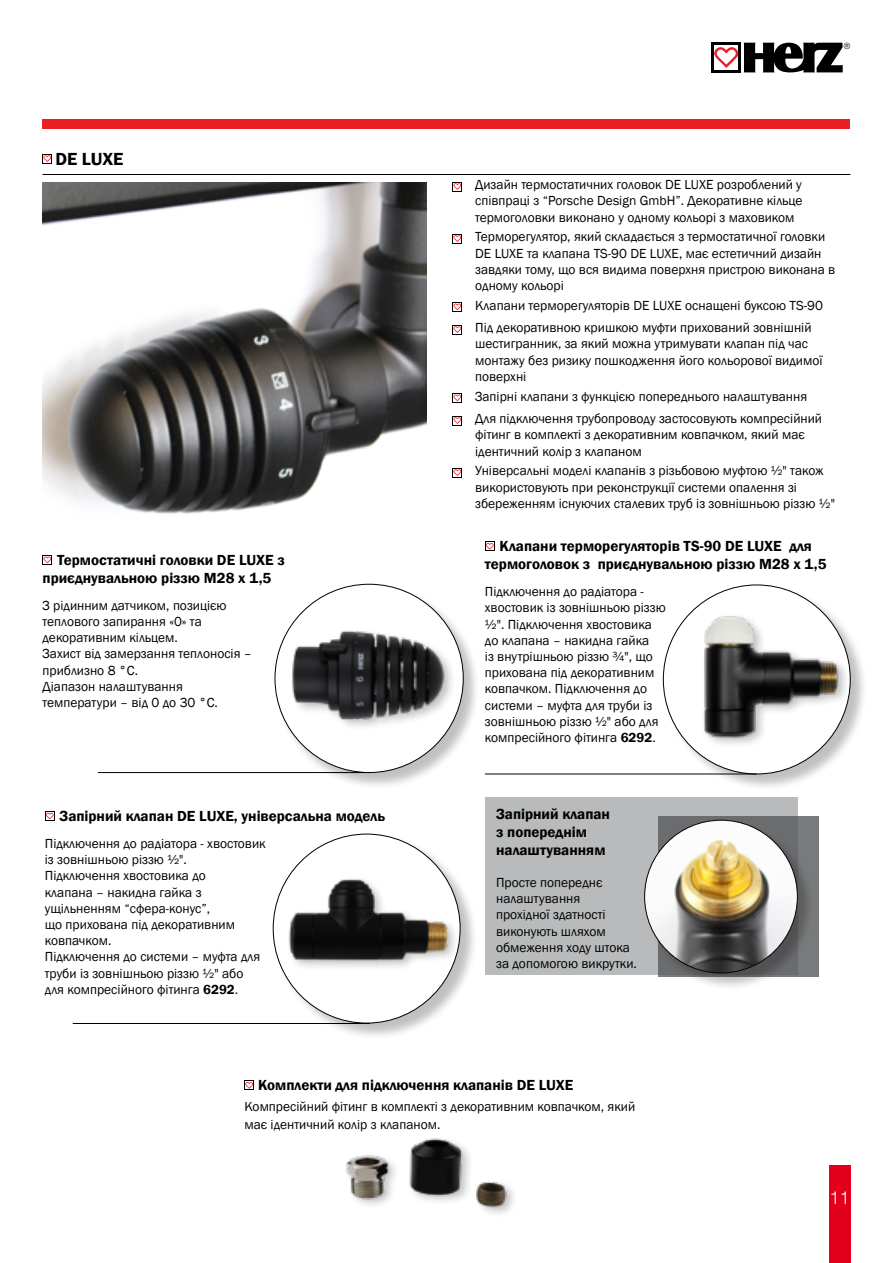
<style>
.page{position:relative;width:893px;height:1263px;background:#fff}
.page>*{position:absolute;margin:0;border:0;box-sizing:border-box;transform-origin:0 0}
.t1{font:600 18px "Franklin Gothic";color:#000}
.t2{font:300 18px "Helvetica Neue LT Std";color:#fff}
.t3{font:600 15px/18px "Franklin Gothic";color:#000}
.t4{font:13.5px/16.2px "Franklin Gothic";color:#000}
.s1{font-weight:600}
</style>
<div class="page">
<svg style="left:744px;top:43px;width:106px;height:29px"></svg>
<svg style="left:714px;top:47px;width:24px;height:21px"></svg>
<hr style="left:711px;top:43px;width:3px;height:28px;background:#000">
<hr style="left:739px;top:44px;width:2px;height:28px;background:#000">
<hr style="left:711px;top:43px;width:30px;height:2px;background:#000">
<hr style="left:711px;top:70px;width:30px;height:2px;background:#000">
<div style="left:829px;top:1165px;width:21px;height:98px;background:#e2001a"></div>
<div style="left:43px;top:119px;width:807px;height:10px;background:#ed1d24"></div>
<hr style="left:43px;top:174px;width:807px;height:1px;background:#000">
<svg style="left:43px;top:154px;width:9px;height:10px"></svg>
<div style="left:276px;top:585px;width:204px;height:204px;background:#000;opacity:.25"></div>
<img style="left:275px;top:584px;width:188px;height:188px;border-radius:94px">
<div style="left:664px;top:586px;width:204px;height:205px;background:#000;opacity:.25"></div>
<div style="left:663px;top:585px;width:187px;height:189px;background:#fff;border-radius:50%"></div>
<div style="left:700px;top:613px;width:150px;height:135px;background:#000;opacity:.25"></div>
<img style="left:688px;top:600px;width:155px;height:153px">
<div style="left:274px;top:835px;width:204px;height:205px;background:#000;opacity:.25"></div>
<img style="left:273px;top:834px;width:187px;height:189px">
<svg style="left:43px;top:555px;width:9px;height:10px"></svg>
<svg style="left:485px;top:541px;width:10px;height:10px"></svg>
<svg style="left:45px;top:811px;width:10px;height:10px"></svg>
<hr style="left:485px;top:774px;width:272px;height:1px;background:#000">
<hr style="left:73px;top:1023px;width:297px;height:1px;background:#000">
<img style="left:43px;top:183px;width:384px;height:331px">
<div style="left:485px;top:797px;width:312px;height:177px;background:#b8babc"></div>
<div style="left:658px;top:816px;width:160px;height:161px;background:linear-gradient(to right,#68696b,#717274)"></div>
<div style="left:645px;top:821px;width:170px;height:170px;background:#000;opacity:.25"></div>
<div style="left:645px;top:820px;width:152px;height:153px;background:#000;opacity:.25"></div>
<img style="left:645px;top:820px;width:152px;height:153px;border-radius:76px">
<svg style="left:452px;top:182px;width:10px;height:10px"></svg>
<svg style="left:452px;top:234px;width:10px;height:10px"></svg>
<svg style="left:452px;top:302px;width:10px;height:10px"></svg>
<svg style="left:452px;top:325px;width:10px;height:10px"></svg>
<svg style="left:452px;top:393px;width:10px;height:10px"></svg>
<svg style="left:452px;top:416px;width:10px;height:10px"></svg>
<svg style="left:452px;top:468px;width:10px;height:10px"></svg>
<img style="left:346px;top:1138px;width:165px;height:73px">
<svg style="left:244px;top:1080px;width:10px;height:10px"></svg>
<hr style="left:98px;top:772px;width:272px;height:1px;background:#000">
<h1 class="t1" style="left:55px;top:148px;width:70px">DE LUXE</h1>
<p class="t3" style="left:43px;top:551px;width:244px;text-indent:15px">Термостатичні головки DE LUXE з приєднувальною різзю M28 x 1,5</p>
<p class="t4" style="left:43px;top:597px;width:211px">З рідинним датчиком, позицією теплового запирання «0» та декоративним кільцем.<br>Захист від замерзання теплоносія – приблизно 8 °C.<br>Діапазон налаштування температури – від 0 до 30 °C.</p>
<p class="t3" style="left:60px;top:807px;width:327px">Запірний клапан DE LUXE, універсальна модель</p>
<p class="t4" style="left:45px;top:835px;width:222px">Підключення до радіатора - хвостовик із зовнішньою різзю ½".<br>Підключення хвостовика до<br>клапана – накидна гайка з ущільненням “сфера-конус”,<br>що прихована під декоративним ковпачком.<br>Підключення до системи – муфта для труби із зовнішньою різзю ½" або для компресійного фітинга <span class="s1">6292</span>.</p>
<p class="t4" style="left:475px;top:177px;width:329px;text-align:justify">Дизайн термостатичних головок DE LUXE розроблений у співпраці з “Porsche Design GmbH”. Декоративне кільце термоголовки виконано у одному кольорі з маховиком</p>
<p class="t4" style="left:475px;top:229px;width:362px">Терморегулятор, який складається з термостатичної головки DE LUXE та клапана TS-90 DE LUXE, має естетичний дизайн завдяки тому, що вся видима поверхня пристрою виконана в одному кольорі</p>
<p class="t4" style="left:475px;top:294px;width:349px;line-height:22.6px">Клапани терморегуляторів DE LUXE оснащені буксою TS-90<br>Під декоративною кришкою муфти прихований зовнішній</p>
<p class="t4" style="left:475px;top:336px;width:349px">шестигранник, за який можна утримувати клапан під час монтажу без ризику пошкодження його кольорової видимої поверхні</p>
<p class="t4" style="left:475px;top:385px;width:348px;line-height:22.6px">Запірні клапани з функцією попереднього налаштування<br>Для підключення трубопроводу застосовують компресійний</p>
<p class="t4" style="left:475px;top:427px;width:331px">фітинг в комплекті з декоративним ковпачком, який має ідентичний колір з клапаном</p>
<p class="t4" style="left:475px;top:463px;width:361px">Універсальні моделі клапанів з різьбовою муфтою ½" також використовують при реконструкції системи опалення зі збереженням існуючих сталевих труб із зовнішньою різзю ½"</p>
<p class="t3" style="left:485px;top:537px;width:343px;text-align:center">Клапани терморегуляторів TS-90 DE LUXE для термоголовок з приєднувальною різзю M28 x 1,5</p>
<p class="t4" style="left:485px;top:584px;width:182px">Підключення до радіатора - хвостовик із зовнішньою різзю ½". Підключення хвостовика до клапана – накидна гайка<br>із внутрішньою різзю ¾", що прихована під декоративним ковпачком. Підключення до системи – муфта для труби із зовнішньою різзю ½" або для компресійного фітинга <span class="s1">6292</span>.</p>
<p class="t3" style="left:496px;top:805px;width:115px">Запірний клапан з попереднім налаштуванням</p>
<p class="t4" style="left:496px;top:875px;width:142px">Просте попереднє налаштування прохідної здатності виконують шляхом обмеження ходу штока за допомогою викрутки.</p>
<p class="t3" style="left:258px;top:1076px;width:317px">Комплекти для підключення клапанів DE LUXE</p>
<p class="t4" style="left:244px;top:1097px;width:392px;line-height:18px">Компресійний фітинг в комплекті з декоративним ковпачком, який має ідентичний колір з клапаном.</p>
<h1 class="t2" style="left:830px;top:1187px;width:22px">11</h1>
</div>
